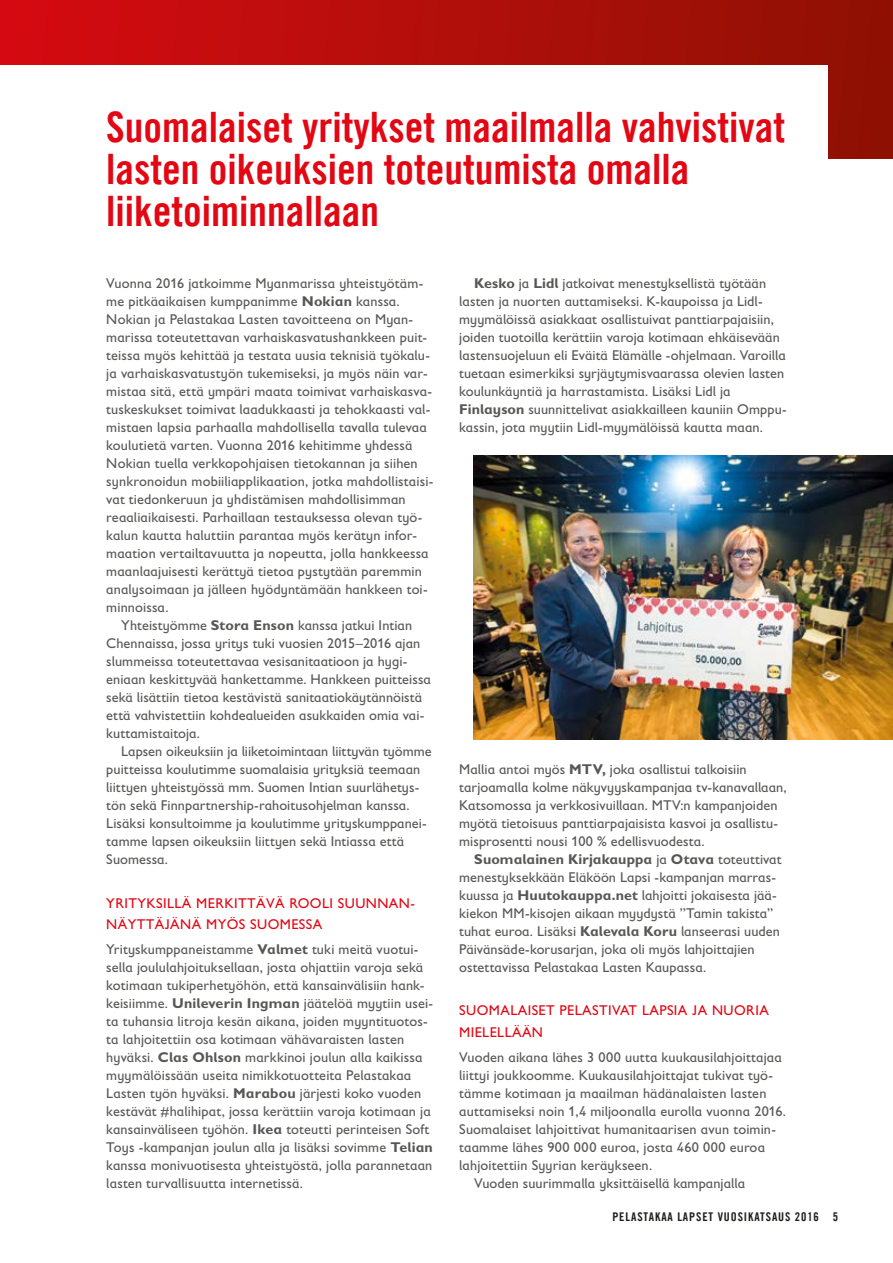
<style>
.page{position:relative;width:893px;height:1263px;background:#fff}
.page>*{position:absolute;margin:0;border:0;box-sizing:border-box;transform-origin:0 0}
.t1{font:42px/42px "Trade Gothic LT Com Bd Cn 20";color:#e30613}
.t2{font:14.25px/18px "Gill Sans Infant Std";letter-spacing:.01em;color:#575756}
.t3{font:14.25px/21px "Gill Sans Infant Std";letter-spacing:.03em;color:#e30613}
.t4{font:12px "Trade Gothic LT Com Bd Cn 20";letter-spacing:.075em;color:#1d1d1b}
.s1{font-weight:700}
</style>
<div class="page">
<div style="left:0;top:0;width:893px;height:158px;background:linear-gradient(to right,#d60b12,#8e1103)"></div>
<div style="left:0;top:65px;width:828px;height:1136px;background:#fff"></div>
<img style="left:474px;top:456px;width:419px;height:283px">
<h1 class="t1" style="left:106px;top:106px;width:680px">Suomalaiset yritykset maailmalla vahvistivat lasten oikeuksien toteutumista omalla liiketoiminnallaan</h1>
<p class="t2" style="left:106px;top:274px;width:328px">Vuonna 2016 jatkoimme Myanmarissa yhteistyötäm&shy;me pitkäaikaisen kumppanimme <span class="s1">Nokian</span> kanssa.<br>Nokian ja Pelastakaa Lasten tavoitteena on Myan&shy;marissa toteutettavan varhaiskasvatushankkeen puit&shy;teissa myös kehittää ja testata uusia teknisiä työkalu&shy;ja varhaiskasvatustyön tukemiseksi, ja myös näin var&shy;mistaa sitä, että ympäri maata toimivat varhaiskasva&shy;tuskeskukset toimivat laadukkaasti ja tehokkaasti val&shy;mistaen lapsia parhaalla mahdollisella tavalla tulevaa koulutietä varten. Vuonna 2016 kehitimme yhdessä Nokian tuella verkkopohjaisen tietokannan ja siihen synkronoidun mobiiliapplikaation, jotka mahdollistaisi&shy;vat tiedonkeruun ja yhdistämisen mahdollisimman reaaliaikaisesti. Parhaillaan testauksessa olevan työ&shy;kalun kautta haluttiin parantaa myös kerätyn infor&shy;maation vertailtavuutta ja nopeutta, jolla hankkeessa maanlaajuisesti kerättyä tietoa pystytään paremmin analysoimaan ja jälleen hyödyntämään hankkeen toi&shy;minnoissa.</p>
<p class="t2" style="left:106px;top:616px;width:326px;text-indent:15px">Yhteistyömme <span class="s1">Stora Enson</span> kanssa jatkui Intian Chennaissa, jossa yritys tuki vuosien 2015–2016 ajan slummeissa toteutettavaa vesisanitaatioon ja hygi&shy;eniaan keskittyvää hankettamme. Hankkeen puitteissa sekä lisättiin tietoa kestävistä sanitaatiokäytännöistä että vahvistettiin kohdealueiden asukkaiden omia vai&shy;kuttamistaitoja.</p>
<p class="t2" style="left:106px;top:742px;width:327px;text-indent:15px">Lapsen oikeuksiin ja liiketoimintaan liittyvän työmme puitteissa koulutimme suomalaisia yrityksiä teemaan liittyen yhteistyössä mm. Suomen Intian suurlähetys&shy;tön sekä Finnpartnership-rahoitusohjelman kanssa.<br>Lisäksi konsultoimme ja koulutimme yrityskumppanei&shy;tamme lapsen oikeuksiin liittyen sekä Intiassa että Suomessa.</p>
<p class="t3" style="left:106px;top:892px;width:310px">YRITYKSILLÄ MERKITTÄVÄ ROOLI SUUNNAN-<br>NÄYTTÄJÄNÄ MYÖS SUOMESSA</p>
<p class="t2" style="left:106px;top:940px;width:328px">Yrityskumppaneistamme <span class="s1">Valmet</span> tuki meitä vuotui&shy;sella joululahjoituksellaan, josta ohjattiin varoja sekä kotimaan tukiperhetyöhön, että kansainvälisiin hank&shy;keisiimme. <span class="s1">Unileverin Ingman</span> jäätelöä myytiin usei&shy;ta tuhansia litroja kesän aikana, joiden myyntituotos&shy;ta lahjoitettiin osa kotimaan vähävaraisten lasten hyväksi. <span class="s1">Clas Ohlson</span> markkinoi joulun alla kaikissa myymälöissään useita nimikkotuotteita Pelastakaa Lasten työn hyväksi. <span class="s1">Marabou</span> järjesti koko vuoden kestävät #halihipat, jossa kerättiin varoja kotimaan ja kansainväliseen työhön. <span class="s1">Ikea</span> toteutti perinteisen Soft Toys -kampanjan joulun alla ja lisäksi sovimme <span class="s1">Telian </span>kanssa monivuotisesta yhteistyöstä, jolla parannetaan lasten turvallisuutta internetissä.</p>
<p class="t2" style="left:459px;top:274px;width:328px;text-indent:15px"><span class="s1">Kesko</span> ja <span class="s1">Lidl</span> jatkoivat menestyksellistä työtään lasten ja nuorten auttamiseksi. K-kaupoissa ja Lidl&shy;myymälöissä asiakkaat osallistuivat panttiarpajaisiin, joiden tuotoilla kerättiin varoja kotimaan ehkäisevään lastensuojeluun eli Eväitä Elämälle -ohjelmaan. Varoilla tuetaan esimerkiksi syrjäytymisvaarassa olevien lasten koulunkäyntiä ja harrastamista. Lisäksi Lidl ja <span class="s1">Finlayson</span> suunnittelivat asiakkailleen kauniin Omppu&shy;kassin, jota myytiin Lidl-myymälöissä kautta maan.</p>
<p class="t2" style="left:459px;top:760px;width:329px">Mallia antoi myös <span class="s1">MTV,</span> joka osallistui talkoisiin tarjoamalla kolme näkyvyyskampanjaa tv-kanavallaan, Katsomossa ja verkkosivuillaan. MTV:n kampanjoiden myötä tietoisuus panttiarpajaisista kasvoi ja osallistu&shy;misprosentti nousi 100 % edellisvuodesta.</p>
<p class="t2" style="left:459px;top:850px;width:324px;text-indent:15px"><span class="s1">Suomalainen Kirjakauppa</span> ja <span class="s1">Otava</span> toteuttivat menestyksekkään Eläköön Lapsi -kampanjan marras&shy;kuussa ja <span class="s1">Huutokauppa.net</span> lahjoitti jokaisesta jää&shy;kiekon MM-kisojen aikaan myydystä ”Tamin takista” tuhat euroa. Lisäksi <span class="s1">Kalevala Koru</span> lanseerasi uuden Päivänsäde-korusarjan, joka oli myös lahjoittajien ostettavissa Pelastakaa Lasten Kaupassa.</p>
<p class="t3" style="left:459px;top:1000px;width:311px">SUOMALAISET PELASTIVAT LAPSIA JA NUORIA<br>MIELELLÄÄN</p>
<p class="t2" style="left:459px;top:1048px;width:324px">Vuoden aikana lähes 3 000 uutta kuukausilahjoittajaa</p>
<p class="t2" style="left:459px;top:1066px;width:315px">liittyi joukkoomme. Kuukausilahjoittajat tukivat työ-</p>
<p class="t2" style="left:459px;top:1084px;width:309px">tämme kotimaan ja maailman hädänalaisten lasten</p>
<p class="t2" style="left:459px;top:1102px;width:328px">auttamiseksi noin 1,4 miljoonalla eurolla vuonna 2016.</p>
<p class="t2" style="left:459px;top:1120px;width:318px">Suomalaiset lahjoittivat humanitaarisen avun toimin-</p>
<p class="t2" style="left:459px;top:1138px;width:307px">taamme lähes 900 000 euroa, josta 460 000 euroa</p>
<p class="t2" style="left:459px;top:1156px;width:194px">lahjoitettiin Syyrian keräykseen.</p>
<p class="t2" style="left:474px;top:1174px;width:272px">Vuoden suurimmalla yksittäisellä kampanjalla</p>
<p class="t4" style="left:612px;top:1209px;width:227px">PELASTAKAA LAPSET VUOSIKATSAUS 2016 5</p>
</div>
